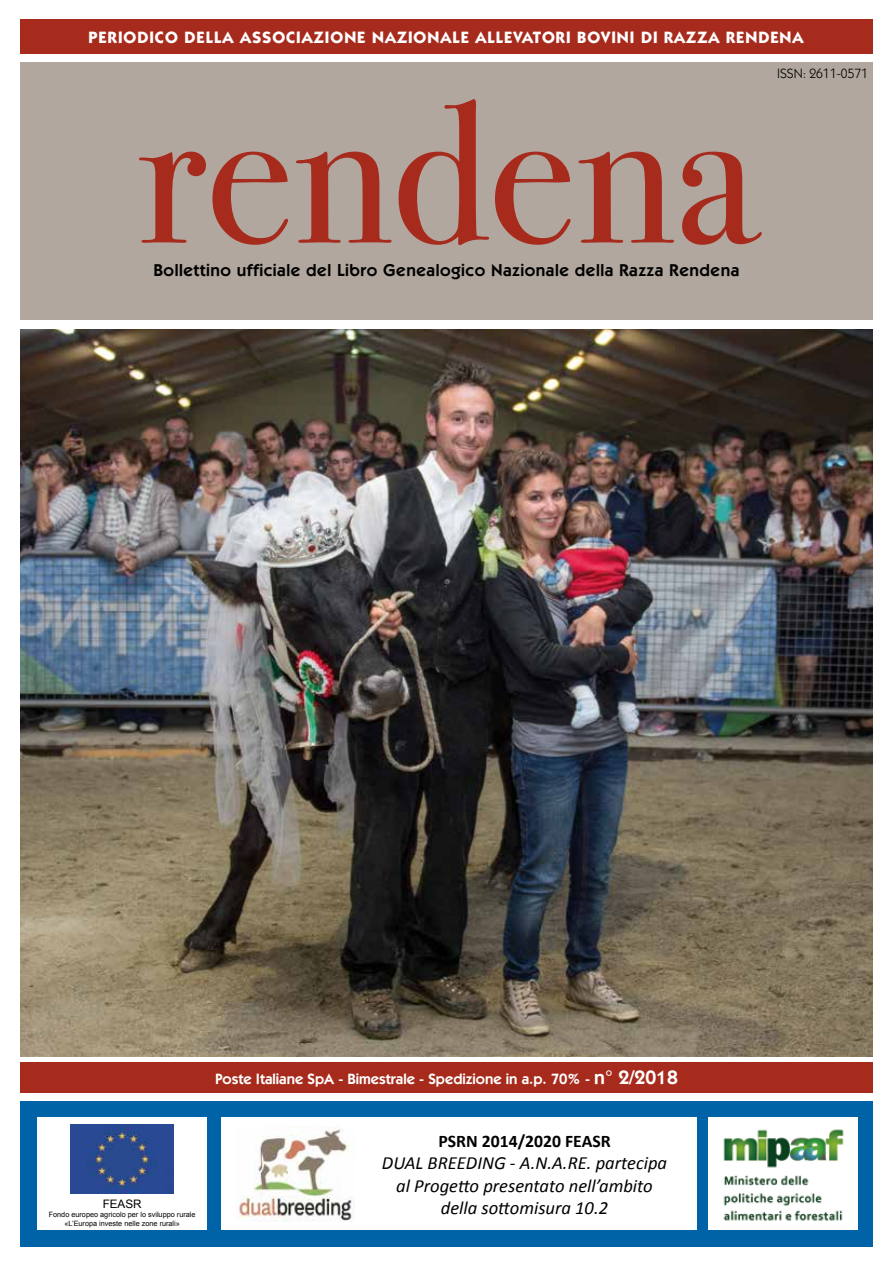
<style>
.page{position:relative;width:893px;height:1263px;background:#fff}
.page>*{position:absolute;margin:0;border:0;box-sizing:border-box;transform-origin:0 0}
.t1{font:202.5px "Bodoni Svty Two ITCTT Book";color:#a72b1d}
.t2{font:italic 18.6px/22.4px "Calibri";color:#000;text-align:center}
.t3{font:700 17.7px "Calibri";color:#000}
.t4{font:600 17.25px "Itc Kabel";letter-spacing:.03em;color:#000}
.t5{font:700 16.5px "Itc Kabel";letter-spacing:.06em;color:#fff}
.t6{font:600 15px "Itc Kabel";color:#fff}
.t7{font:13.5px "Itc Kabel";color:#000}
.t8{font:11.7px "Arial";color:#000}
.t9{font:7.35px/8.7px "Arial";color:#000;text-align:center}
.s1{font-size:19.5px}
</style>
<div class="page">
<div style="left:20px;top:62px;width:853px;height:258px;background:#b1a79e"></div>
<img style="left:20px;top:330px;width:853px;height:727px">
<div style="left:20px;top:19px;width:853px;height:35px;background:#a72b1d"></div>
<div style="left:20px;top:1062px;width:853px;height:31px;background:#a72b1d"></div>
<div style="left:20px;top:1101px;width:853px;height:146px;background:#0062a7"></div>
<div style="left:373px;top:1118px;width:324px;height:112px;background:#fff"></div>
<div style="left:708px;top:1118px;width:150px;height:112px;background:#fff"></div>
<div style="left:222px;top:1118px;width:153px;height:112px;background:#fff"></div>
<img style="left:723px;top:1129px;width:121px;height:92px">
<img style="left:236px;top:1127px;width:119px;height:94px">
<div style="left:38px;top:1118px;width:169px;height:112px;background:#fff"></div>
<img style="left:70px;top:1125px;width:104px;height:68px">
<p class="t5" style="left:88px;top:28px;width:716px">PERIODICO DELLA ASSOCIAZIONE NAZIONALE ALLEVATORI BOVINI DI RAZZA RENDENA</p>
<h1 class="t1" style="left:138px;top:53px;width:619px">rendena</h1>
<p class="t4" style="left:154px;top:259px;width:587px">Bollettino ufficiale del Libro Genealogico Nazionale della Razza Rendena</p>
<p class="t7" style="left:777px;top:65px;width:92px">ISSN: 2611-0571</p>
<p class="t8" style="left:103px;top:1196px;width:40px">FEASR</p>
<p class="t9" style="left:49px;top:1210px;width:148px">Fondo europeo agricolo per lo sviluppo rurale «L’Europa investe nelle zone rurali»</p>
<p class="t6" style="left:215px;top:1070px;width:464px">Poste Italiane SpA - Bimestrale - Spedizione in a.p. 70% - <span class="s1">n° 2/2018</span></p>
<p class="t3" style="left:438px;top:1130px;width:174px">PSRN 2014/2020 FEASR</p>
<p class="t2" style="left:382px;top:1151px;width:287px">DUAL BREEDING - A.N.A.RE. partecipa al Progetto presentato nell’ambito della sottomisura 10.2</p>
</div>
